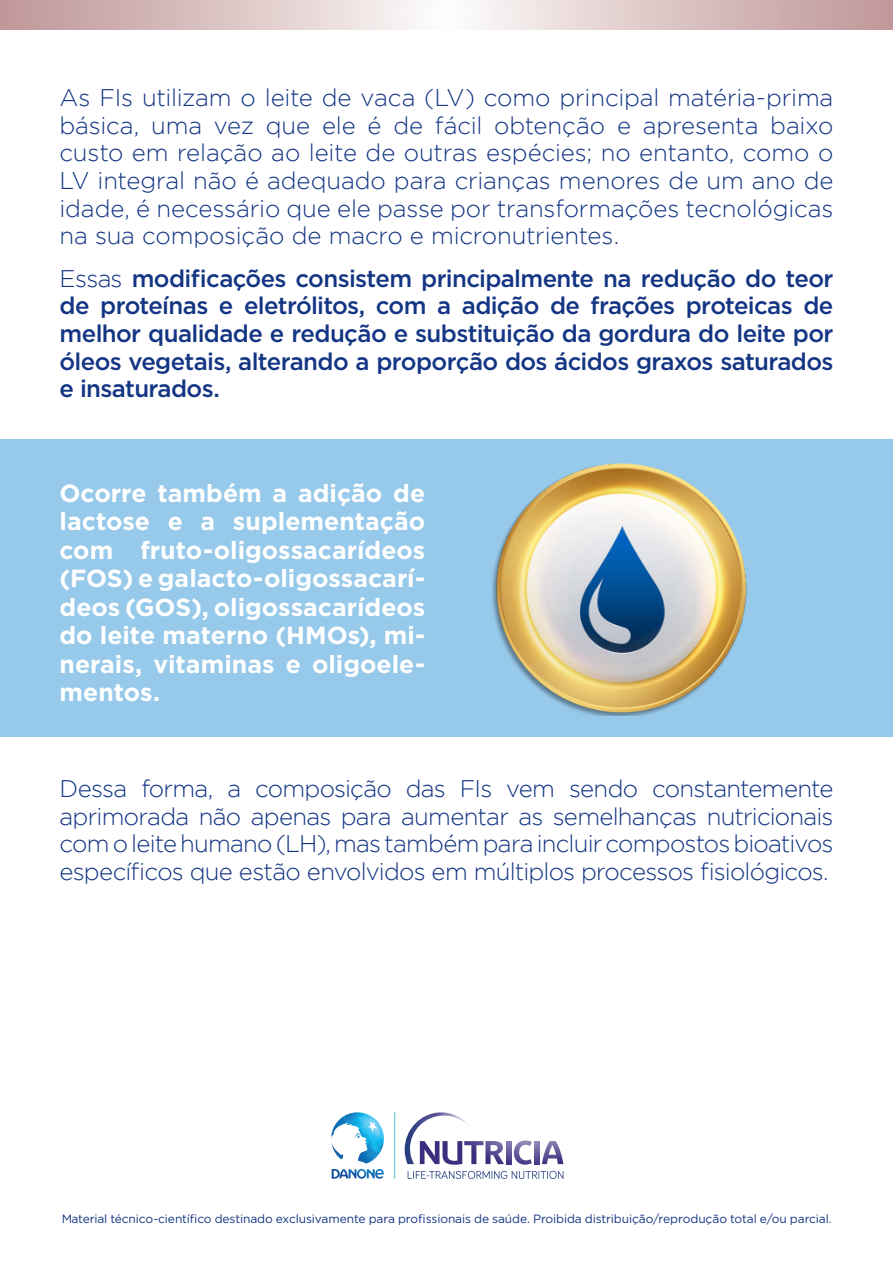
<style>
.page{position:relative;width:893px;height:1263px;background:#fff}
.page>*{position:absolute;margin:0;border:0;box-sizing:border-box;transform-origin:0 0}
.t1{font:700 24.75px/28.5px "Gotham";color:#fff;text-align:justify}
.t2{font:300 24px/27.6px "Gotham";letter-spacing:-.025em;color:#133583;text-align:justify}
.t3{font:500 24px/27.6px "Gotham";letter-spacing:-.025em;color:#133583;text-align:justify}
.t4{font:12px "Gotham";letter-spacing:-.01em;color:#133583}
.s1{font-weight:300}
</style>
<div class="page">
<div style="left:0;top:440px;width:893px;height:297px;background:#97c9ea"></div>
<img style="left:492px;top:463px;width:255px;height:253px">
<svg style="left:534px;top:1141px;width:5px;height:23px"></svg>
<svg style="left:542px;top:1141px;width:21px;height:23px"></svg>
<svg style="left:514px;top:1140px;width:18px;height:25px"></svg>
<svg style="left:506px;top:1141px;width:5px;height:23px"></svg>
<svg style="left:408px;top:1171px;width:155px;height:8px"></svg>
<svg style="left:405px;top:1112px;width:99px;height:53px"></svg>
<img style="left:331px;top:1169px;width:53px;height:10px">
<hr style="left:394px;top:1112px;width:1px;height:67px;background:#54c4ce">
<svg style="left:330px;top:1111px;width:56px;height:56px"></svg>
<img style="left:340px;top:1112px;width:17px;height:7px">
<svg style="left:0;top:0;width:893px;height:30px;background:#ddc7c7"></svg>
<p class="t2" style="left:60px;top:84px;width:775px">As FIs utilizam o leite de vaca (LV) como principal matéria-prima básica, uma vez que ele é de fácil obtenção e apresenta baixo custo em relação ao leite de outras espécies; no entanto, como o LV integral não é adequado para crianças menores de um ano de idade, é necessário que ele passe por transformações tecnológicas na sua composição de macro e micronutrientes.</p>
<p class="t3" style="left:60px;top:264px;width:775px"><span class="s1">Essas</span> modificações consistem principalmente na redução do teor de proteínas e eletrólitos, com a adição de frações proteicas de melhor qualidade e redução e substituição da gordura do leite por óleos vegetais, alterando a proporção dos ácidos graxos saturados e insaturados.</p>
<p class="t1" style="left:60px;top:479px;width:367px">Ocorre também a adição de lactose e a suplementação com fruto-oligossacarídeos (FOS) e galacto-oligossacarí&shy;deos (GOS), oligossacarídeos do leite materno (HMOs), mi&shy;nerais, vitaminas e oligoele&shy;mentos.</p>
<p class="t2" style="left:60px;top:775px;width:775px">Dessa forma, a composição das FIs vem sendo constantemente aprimorada não apenas para aumentar as semelhanças nutricionais com o leite humano (LH), mas também para incluir compostos bioativos específicos que estão envolvidos em múltiplos processos fisiológicos.</p>
<p class="t4" style="left:61px;top:1211px;width:772px">Material técnico-científico destinado exclusivamente para profissionais de saúde. Proibida distribuição/reprodução total e/ou parcial.</p>
</div>
